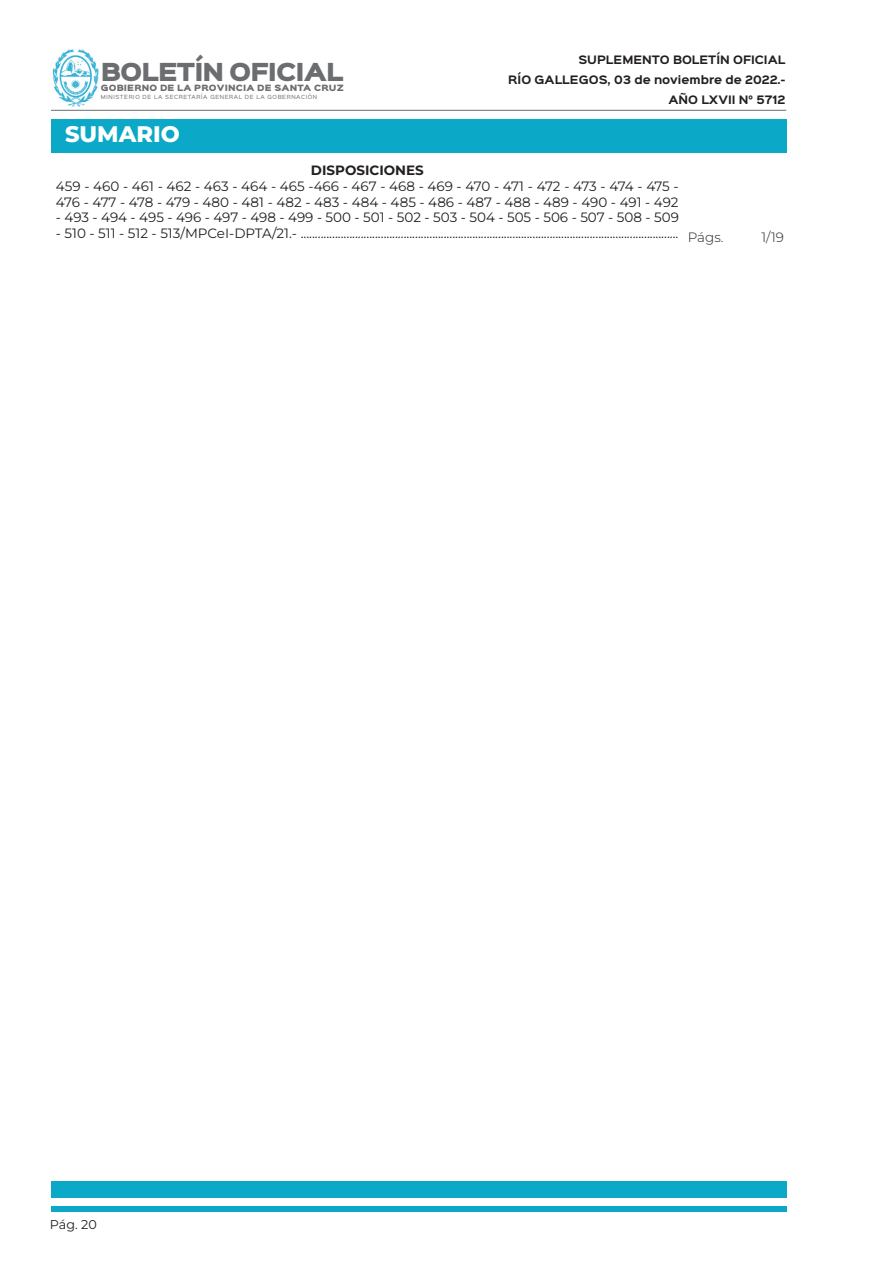
<style>
.page{position:relative;width:893px;height:1263px;background:#fff}
.page>*{position:absolute;margin:0;border:0;box-sizing:border-box;transform-origin:0 0}
.t1{font:800 22.5px "Montserrat";color:#fff}
.t2{font:22.35px "Sinkin Sans 900 X Black";letter-spacing:-.04em;color:#6c6d70}
.t3{font:13.5px/15.8px "Montserrat";color:#231f20}
.t4{font:700 13.5px "Montserrat";color:#231f20}
.t5{font:300 13.5px "Montserrat";color:#231f20}
.t6{font:12.75px "Montserrat";color:#231f20}
.t7{font:700 10.5px/20px "Sinkin Sans 700";color:#231f20;text-align:right}
.t8{font:7.8px "Sinkin Sans 900 X Black";letter-spacing:.02em;color:#6c6d70}
.t9{font:5.1px "Sinkin Sans 400";letter-spacing:.12em;color:#6c6d70}
</style>
<div class="page">
<img style="left:52px;top:49px;width:46px;height:57px">
<hr style="left:51px;top:110px;width:735px;height:1px;background:#6c6d70">
<div style="left:51px;top:1182px;width:735px;height:16px;background:#0ba9c7"></div>
<div style="left:51px;top:1207px;width:736px;height:5px;background:#0ba9c7"></div>
<div style="left:51px;top:119px;width:736px;height:33px;background:#0ba9c7"></div>
<h2 class="t2" style="left:101px;top:61px;width:244px">BOLETÍN OFICIAL</h2>
<p class="t8" style="left:101px;top:84px;width:245px">GOBIERNO DE LA PROVINCIA DE SANTA CRUZ</p>
<p class="t9" style="left:101px;top:93px;width:218px">MINISTERIO DE LA SECRETARÍA GENERAL DE LA GOBERNACIÓN</p>
<p class="t1" style="left:65px;top:119px;width:116px">SUMARIO</p>
<p class="t7" style="left:508px;top:50px;width:279px">SUPLEMENTO BOLETÍN OFICIAL<br>RÍO GALLEGOS, 03 de noviembre de 2022.-<br>AÑO LXVII N° 5712</p>
<p class="t4" style="left:311px;top:161px;width:114px">DISPOSICIONES</p>
<p class="t3" style="left:56px;top:178px;width:624px">459 - 460 - 461 - 462 - 463 - 464 - 465 -466 - 467 - 468 - 469 - 470 - 471 - 472 - 473 - 474 - 475 -<br>476 - 477 - 478 - 479 - 480 - 481 - 482 - 483 - 484 - 485 - 486 - 487 - 488 - 489 - 490 - 491 - 492</p>
<p class="t3" style="left:56px;top:209px;width:625px">- 493 - 494 - 495 - 496 - 497 - 498 - 499 - 500 - 501 - 502 - 503 - 504 - 505 - 506 - 507 - 508 - 509</p>
<p class="t3" style="left:56px;top:225px;width:624px">- 510 - 511 - 512 - 513/MPCeI-DPTA/21.- ....................................................................................................................................</p>
<p class="t5" style="left:688px;top:228px;width:37px">Págs.</p>
<p class="t5" style="left:761px;top:228px;width:24px">1/19</p>
<p class="t6" style="left:50px;top:1215px;width:48px">Pág. 20</p>
</div>
